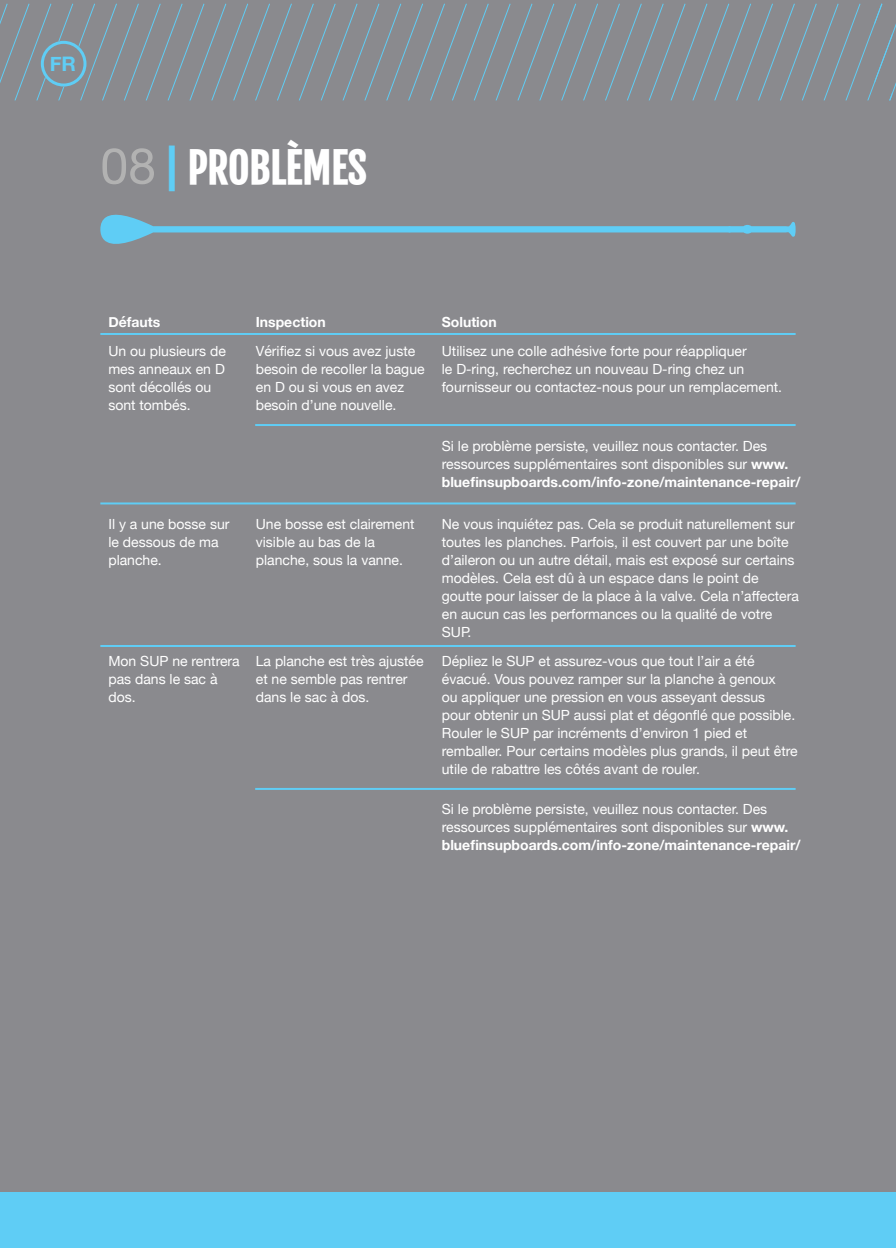
<style>
.page{position:relative;width:896px;height:1248px;background:#fff}
.page>*{position:absolute;margin:0;border:0;box-sizing:border-box;transform-origin:0 0}
.t1{font:41px "BF Cruise";color:#fff}
.t2{font:700 20px "Helvetica Neue";color:#5fcdf5}
.t3{font:14px/18px "Helvetica Neue";color:#fff}
.t4{font:700 14px "Helvetica Neue";color:#fff}
.s1{font-family:"Helvetica Neue";font-size:50px;color:#b2b2b2}
.s2{color:#5fcdf5}
.s3{font-weight:700}
</style>
<div class="page">
<div style="left:0;top:0;width:867px;height:1247px;background:#8a8a8e"></div>
<div style="left:867px;top:0;width:29px;height:1247px;background:#8a8a8e"></div>
<div style="left:0;top:1192px;width:867px;height:55px;background:#5fcdf5"></div>
<div style="left:867px;top:1192px;width:29px;height:55px;background:#5fcdf5"></div>
<svg style="left:0;top:4px;width:874px;height:96px"></svg>
<svg style="left:874px;top:4px;width:22px;height:96px"></svg>
<svg style="left:41px;top:41px;width:45px;height:45px"></svg>
<svg style="left:100px;top:214px;width:695px;height:30px"></svg>
<hr style="left:100px;top:333px;width:695px;height:2px;background:#5fcdf5">
<hr style="left:100px;top:502px;width:695px;height:2px;background:#5fcdf5">
<hr style="left:100px;top:645px;width:695px;height:2px;background:#5fcdf5">
<hr style="left:255px;top:424px;width:540px;height:2px;background:#5fcdf5">
<hr style="left:255px;top:787px;width:540px;height:2px;background:#5fcdf5">
<h2 class="t2" style="left:50px;top:49px;width:28px">FR</h2>
<p class="t1" style="left:100px;top:139px;width:268px"><span class="s1">08</span> <span class="s2">|</span> PROBLÈMES</p>
<p class="t4" style="left:108px;top:310px;width:53px">Défauts</p>
<p class="t4" style="left:256px;top:310px;width:71px">Inspection</p>
<p class="t4" style="left:442px;top:310px;width:56px">Solution</p>
<p class="t3" style="left:108px;top:343px;width:119px">Un ou plusieurs de mes anneaux en D sont décollés ou sont tombés.</p>
<p class="t3" style="left:256px;top:343px;width:170px">Vérifiez si vous avez juste besoin de recoller la bague en D ou si vous en avez besoin d’une nouvelle.</p>
<p class="t3" style="left:442px;top:343px;width:342px">Utilisez une colle adhésive forte pour réappliquer<br>le D-ring, recherchez un nouveau D-ring chez un fournisseur ou contactez-nous pour un remplacement.</p>
<p class="t3" style="left:442px;top:437px;width:360px">Si le problème persiste, veuillez nous contacter. Des ressources supplémentaires sont disponibles sur <span class="s3">www. bluefinsupboards.com/info-zone/maintenance-repair/</span></p>
<p class="t3" style="left:108px;top:515px;width:123px">Il y a une bosse sur le dessous de ma planche.</p>
<p class="t3" style="left:256px;top:515px;width:160px">Une bosse est clairement visible au bas de la planche, sous la vanne.</p>
<p class="t3" style="left:442px;top:515px;width:359px">Ne vous inquiétez pas. Cela se produit naturellement sur toutes les planches. Parfois, il est couvert par une boîte d’aileron ou un autre détail, mais est exposé sur certains modèles. Cela est dû à un espace dans le point de goutte pour laisser de la place à la valve. Cela n’affectera en aucun cas les performances ou la qualité de votre SUP.</p>
<p class="t3" style="left:108px;top:653px;width:133px">Mon SUP ne rentrera pas dans le sac à dos.</p>
<p class="t3" style="left:256px;top:653px;width:169px">La planche est très ajustée et ne semble pas rentrer dans le sac à dos.</p>
<p class="t3" style="left:442px;top:653px;width:357px">Dépliez le SUP et assurez-vous que tout l’air a été évacué. Vous pouvez ramper sur la planche à genoux<br>ou appliquer une pression en vous asseyant dessus<br>pour obtenir un SUP aussi plat et dégonflé que possible.<br>Rouler le SUP par incréments d’environ 1 pied et remballer. Pour certains modèles plus grands, il peut être utile de rabattre les côtés avant de rouler.</p>
<p class="t3" style="left:442px;top:800px;width:360px">Si le problème persiste, veuillez nous contacter. Des ressources supplémentaires sont disponibles sur <span class="s3">www. bluefinsupboards.com/info-zone/maintenance-repair/</span></p>
</div>
